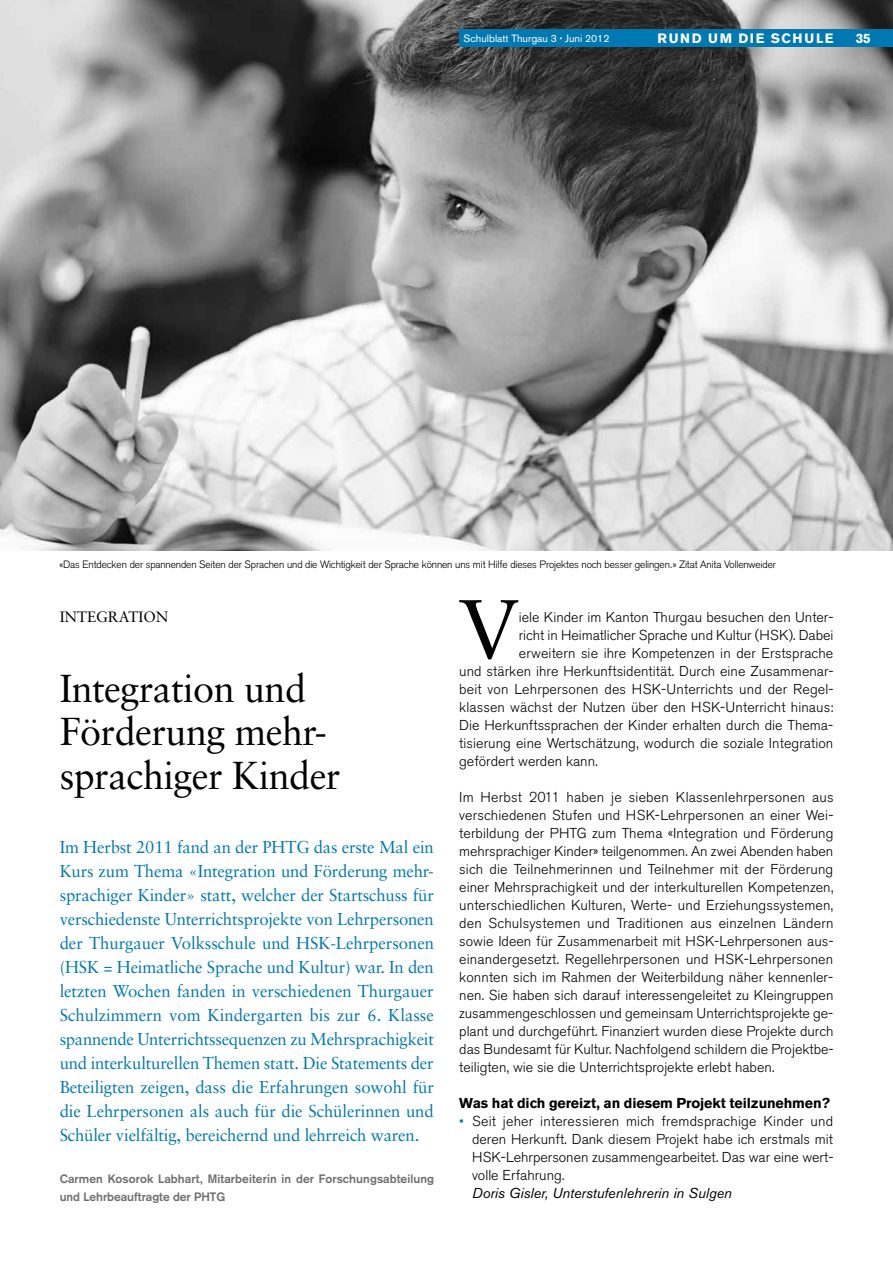
<style>
.page{position:relative;width:893px;height:1263px;background:#fff}
.page>*{position:absolute;margin:0;border:0;box-sizing:border-box;transform-origin:0 0}
.t1{font:83.1px "Sabon";color:#000}
.t2{font:39px/43.5px "Sabon";letter-spacing:-.015em;color:#000}
.t3{font:17.25px/24px "Sabon";letter-spacing:-.01em;color:#0079b2;text-align:justify}
.t4{font:15px "Sabon";color:#000}
.t5{font:300 14.25px/18px "Akzidenz Grotesk BQ";letter-spacing:.005em;color:#000;text-align:justify}
.t6{font:700 14.25px "Akzidenz Grotesk BQ";letter-spacing:-.01em;color:#000}
.t7{font:italic 14.25px "Akzidenz Grotesk BQ";color:#000}
.t8{font:700 13.5px "Akzidenz Grotesk BQ";letter-spacing:.13em;color:#fff}
.t9{font:700 12px/18px "Akzidenz Grotesk";letter-spacing:.01em;color:#706f6f}
.t10{font:300 10.5px "Akzidenz Grotesk";letter-spacing:-.01em;color:#000}
.t11{font:10.5px "Akzidenz Grotesk BQ";color:#fff}
.s1{font-size:7.5px}
.s2{color:#0079b2}
</style>
<div class="page">
<img style="left:0;top:0;width:893px;height:550px">
<div style="left:459px;top:30px;width:434px;height:17px;background:#0079b2"></div>
<p class="t11" style="left:463px;top:32px;width:147px">Schulblatt Thurgau 3 <span class="s1">•</span> Juni 2012</p>
<p class="t8" style="left:657px;top:31px;width:63px">Rund um</p>
<p class="t8" style="left:738px;top:31px;width:10px">die</p>
<p class="t8" style="left:771px;top:31px;width:44px">Schule</p>
<p class="t8" style="left:856px;top:31px;width:17px">35</p>
<p class="t10" style="left:60px;top:558px;width:718px">«Das Entdecken der spannenden Seiten der Sprachen und die Wichtigkeit der Sprache können uns mit Hilfe dieses Projektes noch besser gelingen.» Zitat Anita Vollenweider</p>
<p class="t4" style="left:60px;top:608px;width:17px">Integ</p>
<p class="t4" style="left:108px;top:608px;width:32px">ration</p>
<h2 class="t2" style="left:60px;top:666px;width:283px">Integration und<br>Förderung mehr&shy;sprachiger Kinder</h2>
<p class="t3" style="left:60px;top:835px;width:376px">Im Herbst 2011 fand an der PHTG das erste Mal ein Kurs zum Thema «Integration und Förderung mehr&shy;sprachiger Kinder» statt, welcher der Startschuss für verschiedenste Unterrichtsprojekte von Lehrpersonen der Thurgauer Volksschule und HSK-Lehrpersonen (HSK = Heimatliche Sprache und Kultur) war. In den letzten Wochen fanden in verschiedenen Thurgauer Schulzimmern vom Kindergarten bis zur 6. Klasse spannende Unterrichtssequenzen zu Mehrsprachigkeit und interkulturellen Themen statt. Die Statements der Beteiligten zeigen, dass die Erfahrungen sowohl für die Lehrpersonen als auch für die Schülerinnen und Schüler vielfältig, bereichernd und lehrreich waren.</p>
<p class="t9" style="left:60px;top:1170px;width:376px">Carmen Kosorok Labhart, Mitarbeiterin in der Forschungsabteilung und Lehrbeauftragte der PHTG</p>
<h1 class="t1" style="left:459px;top:580px;width:62px">V</h1>
<p class="t5" style="left:519px;top:608px;width:316px">iele Kinder im Kanton Thurgau besuchen den Unter-</p>
<p class="t5" style="left:519px;top:626px;width:316px">richt in Heimatlicher Sprache und Kultur (HSK). Dabei</p>
<p class="t5" style="left:519px;top:644px;width:316px">erweitern sie ihre Kompetenzen in der Erstsprache</p>
<p class="t5" style="left:459px;top:662px;width:376px">und stärken ihre Herkunftsidentität. Durch eine Zusammenar-</p>
<p class="t5" style="left:459px;top:680px;width:376px">beit von Lehrpersonen des HSK-Unterrichts und der Regel-</p>
<p class="t5" style="left:459px;top:698px;width:376px">klassen wächst der Nutzen über den HSK-Unterricht hinaus:</p>
<p class="t5" style="left:459px;top:716px;width:375px">Die Herkunftssprachen der Kinder erhalten durch die Thema-</p>
<p class="t5" style="left:459px;top:734px;width:376px">tisierung eine Wertschätzung, wodurch die soziale Integration</p>
<p class="t5" style="left:459px;top:752px;width:140px">gefördert werden kann.</p>
<p class="t5" style="left:459px;top:788px;width:376px">Im Herbst 2011 haben je sieben Klassenlehrpersonen aus verschiedenen Stufen und HSK-Lehrpersonen an einer Wei&shy;terbildung der PHTG zum Thema «Integration und Förderung mehrsprachiger Kinder» teilgenommen. An zwei Abenden haben sich die Teilnehmerinnen und Teilnehmer mit der Förderung einer Mehrsprachigkeit und der interkulturellen Kompetenzen, unterschiedlichen Kulturen, Werte- und Erziehungssystemen, den Schulsystemen und Traditionen aus einzelnen Ländern sowie Ideen für Zusammenarbeit mit HSK-Lehrpersonen aus&shy;einandergesetzt. Regellehrpersonen und HSK-Lehrpersonen konnten sich im Rahmen der Weiterbildung näher kennenler&shy;nen. Sie haben sich darauf interessengeleitet zu Kleingruppen zusammengeschlossen und gemeinsam Unterrichtsprojekte ge&shy;plant und durchgeführt. Finanziert wurden diese Projekte durch das Bundesamt für Kultur. Nachfolgend schildern die Projektbe&shy;teiligten, wie sie die Unterrichtsprojekte erlebt haben.</p>
<p class="t6" style="left:459px;top:1095px;width:372px">Was hat dich gereizt, an diesem Projekt teilzunehmen?</p>
<p class="t5" style="left:472px;top:1112px;width:363px;text-indent:-13px"><span class="s2">•</span> Seit jeher interessieren mich fremdsprachige Kinder und deren Herkunft. Dank diesem Projekt habe ich erstmals mit HSK-Lehrpersonen zusammengearbeitet. Das war eine wert&shy;volle Erfahrung.</p>
<p class="t7" style="left:472px;top:1184px;width:261px">Doris Gisler, Unterstufenlehrerin in Sulgen</p>
</div>
